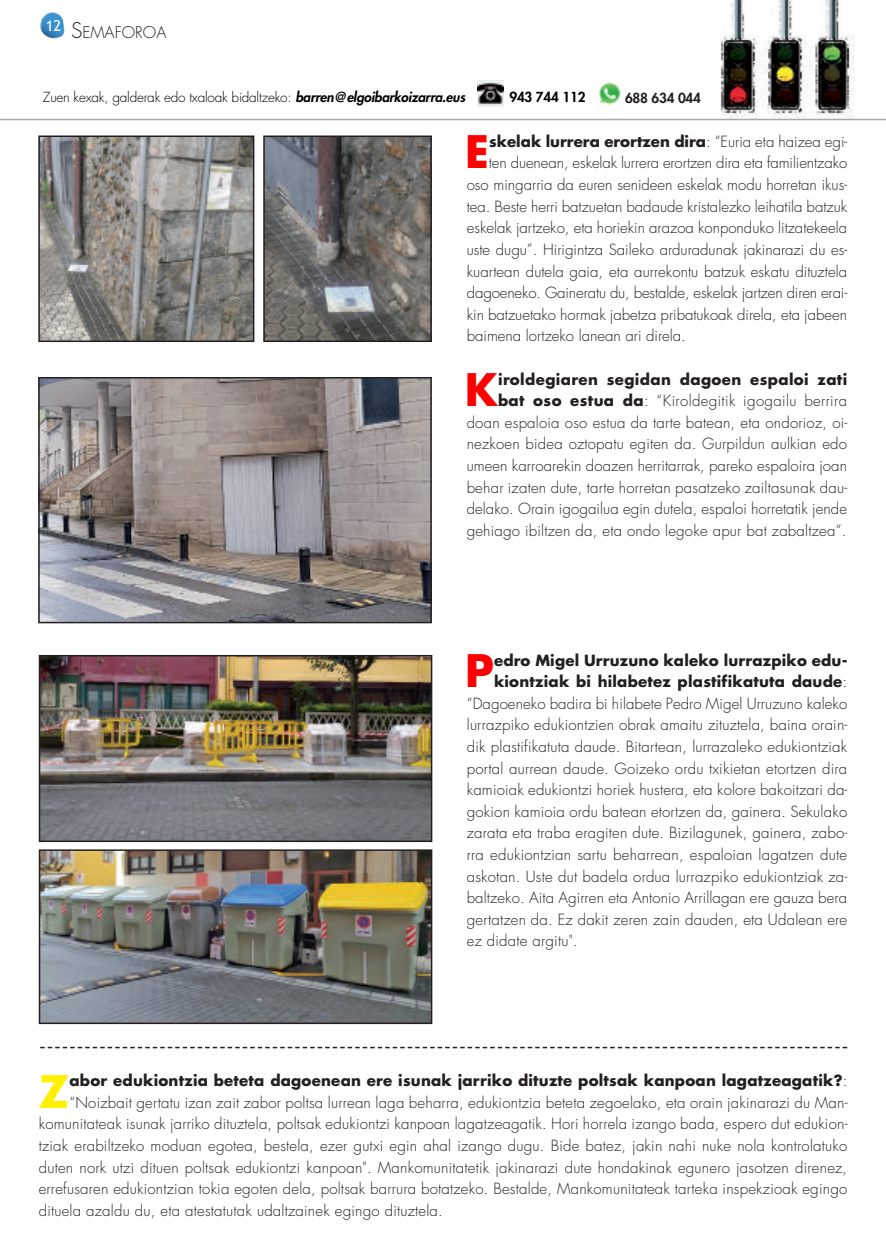
<style>
.page{position:relative;width:886px;height:1256px;background:#fff}
.page>*{position:absolute;margin:0;border:0;box-sizing:border-box;transform-origin:0 0}
.t1{font:700 43.65px "Futura";color:#f00}
.t2{font:700 43.65px "Futura";color:#fff101}
.t3{font:300 15.75px "Futura";color:#231f20}
.t4{font:300 15px/21.6px "Futura";letter-spacing:.015em;color:#231f20;text-align:right}
.t5{font:700 15px "Futura";letter-spacing:.015em;color:#231f20}
.t6{font:300 15px "Futura";letter-spacing:-.01em;color:#231f20}
.t7{font:300 15px "Futura";letter-spacing:-.005em;color:#231f20}
.t8{font:15px "Trebuchet MS";color:#fff}
.t9{font:300 13.5px "Futura";letter-spacing:-.015em;color:#000}
.t10{font:800 13.5px "Futura";letter-spacing:-.015em;color:#000}
.t11{font:800 13.5px "Futura";letter-spacing:-.015em;color:#231f20}
.s1{font-size:21px}
.s2{font-weight:800;font-style:italic}
.s3{font-weight:300}
.s4{font-weight:700}
</style>
<div class="page">
<img style="left:40px;top:12px;width:24px;height:26px">
<img style="left:720px;top:0;width:134px;height:118px">
<img style="left:477px;top:81px;width:26px;height:25px">
<img style="left:598px;top:82px;width:23px;height:23px">
<img style="left:41px;top:138px;width:210px;height:201px">
<div style="left:38px;top:135px;width:216px;height:207px;border:2px solid #231f20"></div>
<img style="left:41px;top:380px;width:387px;height:240px">
<div style="left:38px;top:377px;width:393px;height:246px;border:2px solid #231f20"></div>
<svg style="left:40px;top:1046px;width:807px;height:2px"></svg>
<img style="left:266px;top:138px;width:163px;height:201px">
<div style="left:263px;top:135px;width:169px;height:207px;border:2px solid #231f20"></div>
<hr style="left:0;top:119px;width:885px;height:1px;background:#a8a9ad">
<img style="left:42px;top:658px;width:387px;height:181px">
<div style="left:39px;top:655px;width:393px;height:187px;border:2px solid #231f20"></div>
<img style="left:42px;top:852px;width:387px;height:169px">
<div style="left:39px;top:849px;width:393px;height:175px;border:2px solid #231f20"></div>
<p class="t8" style="left:46px;top:17px;width:17px">12</p>
<p class="t3" style="left:71px;top:25px;width:97px"><span class="s1">S</span>EMAFOROA</p>
<p class="t9" style="left:43px;top:91px;width:423px">Zuen kexak, galderak edo txaloak bidaltzeko: <span class="s2">barren@elgoibarkoizarra.eus</span></p>
<p class="t10" style="left:509px;top:90px;width:78px">943 744 112</p>
<p class="t11" style="left:625px;top:91px;width:78px">688 634 044</p>
<h1 class="t1" style="left:465px;top:132px;width:25px">E</h1>
<p class="t5" style="left:489px;top:134px;width:360px">skelak lurrera erortzen dira<span class="s3">: “Euria eta haizea egi-</span></p>
<p class="t7" style="left:489px;top:156px;width:360px">ten duenean, eskelak lurrera erortzen dira eta familientzako</p>
<p class="t4" style="left:466px;top:175px;width:382px">oso mingarria da euren senideen eskelak modu horretan ikus-</p>
<p class="t4" style="left:466px;top:197px;width:382px">tea. Beste herri batzuetan badaude kristalezko leihatila batzuk</p>
<p class="t4" style="left:466px;top:218px;width:382px">eskelak jartzeko, eta horiekin arazoa konponduko litzatekeela</p>
<p class="t4" style="left:466px;top:240px;width:382px">uste dugu”. Hirigintza Saileko arduradunak jakinarazi du es-</p>
<p class="t4" style="left:466px;top:261px;width:382px">kuartean dutela gaia, eta aurrekontu batzuk eskatu dituztela</p>
<p class="t6" style="left:466px;top:286px;width:382px">dagoeneko. Gaineratu du, bestalde, eskelak jartzen diren erai-</p>
<p class="t4" style="left:466px;top:305px;width:382px">kin batzuetako hormak jabetza pribatukoak direla, eta jabeen</p>
<p class="t4" style="left:466px;top:326px;width:221px">baimena lortzeko lanean ari direla.</p>
<h1 class="t1" style="left:465px;top:370px;width:35px">K</h1>
<p class="t4" style="left:466px;top:369px;width:382px"><span class="s4">iroldegiaren segidan dagoen espaloi zati<br>bat oso estua da</span>: “Kiroldegitik igogailu berrira doan espaloia oso estua da tarte batean, eta ondorioz, oi&shy;nezkoen bidea oztopatu egiten da. Gurpildun aulkian edo umeen karroarekin doazen herritarrak, pareko espaloira joan behar izaten dute, tarte horretan pasatzeko zailtasunak dau&shy;delako. Orain igogailua egin dutela, espaloi horretatik jende gehiago ibiltzen da, eta ondo legoke apur bat zabaltzea”.</p>
<h1 class="t1" style="left:465px;top:651px;width:30px">P</h1>
<p class="t5" style="left:494px;top:653px;width:355px">edro Migel Urruzuno kaleko lurrazpiko edu-</p>
<p class="t5" style="left:494px;top:674px;width:354px">kiontziak bi hilabetez plastifikatuta daude<span class="s3">:</span></p>
<p class="t4" style="left:466px;top:693px;width:382px">“Dagoeneko badira bi hilabete Pedro Migel Urruzuno kaleko</p>
<p class="t4" style="left:466px;top:715px;width:382px">lurrazpiko edukiontzien obrak amaitu zituztela, baina orain-</p>
<p class="t4" style="left:466px;top:737px;width:382px">dik plastifikatuta daude. Bitartean, lurrazaleko edukiontziak</p>
<p class="t4" style="left:466px;top:758px;width:382px">portal aurrean daude. Goizeko ordu txikietan etortzen dira</p>
<p class="t4" style="left:466px;top:780px;width:382px">kamioiak edukiontzi horiek hustera, eta kolore bakoitzari da-</p>
<p class="t4" style="left:466px;top:801px;width:382px">gokion kamioia ordu batean etortzen da, gainera. Sekulako</p>
<p class="t4" style="left:466px;top:823px;width:382px">zarata eta traba eragiten dute. Bizilagunek, gainera, zabo-</p>
<p class="t4" style="left:466px;top:845px;width:382px">rra edukiontzian sartu beharrean, espaloian lagatzen dute</p>
<p class="t4" style="left:466px;top:866px;width:382px">askotan. Uste dut badela ordua lurrazpiko edukiontziak za-</p>
<p class="t4" style="left:466px;top:888px;width:382px">baltzeko. Aita Agirren eta Antonio Arrillagan ere gauza bera</p>
<p class="t4" style="left:466px;top:909px;width:382px">gertatzen da. Ez dakit zeren zain dauden, eta Udalean ere</p>
<p class="t4" style="left:466px;top:931px;width:112px">ez didate argitu".</p>
<h1 class="t2" style="left:38px;top:1071px;width:32px">Z</h1>
<p class="t5" style="left:69px;top:1073px;width:779px">abor edukiontzia beteta dagoenean ere isunak jarriko dituzte poltsak kanpoan lagatzeagatik?<span class="s3">:</span></p>
<p class="t4" style="left:69px;top:1092px;width:779px">“Noizbait gertatu izan zait zabor poltsa lurrean laga beharra, edukiontzia beteta zegoelako, eta orain jakinarazi du Man-</p>
<p class="t4" style="left:39px;top:1114px;width:810px">komunitateak isunak jarriko dituztela, poltsak edukiontzi kanpoan lagatzeagatik. Hori horrela izango bada, espero dut edukion-</p>
<p class="t4" style="left:39px;top:1135px;width:809px">tziak erabiltzeko moduan egotea, bestela, ezer gutxi egin ahal izango dugu. Bide batez, jakin nahi nuke nola kontrolatuko</p>
<p class="t4" style="left:39px;top:1157px;width:809px">duten nork utzi dituen poltsak edukiontzi kanpoan". Mankomunitatetik jakinarazi dute hondakinak egunero jasotzen direnez,</p>
<p class="t4" style="left:39px;top:1179px;width:809px">errefusaren edukiontzian tokia egoten dela, poltsak barrura botatzeko. Bestalde, Mankomunitateak tarteka inspekzioak egingo</p>
<p class="t4" style="left:39px;top:1200px;width:405px">dituela azaldu du, eta atestatutak udaltzainek egingo dituztela.</p>
</div>
